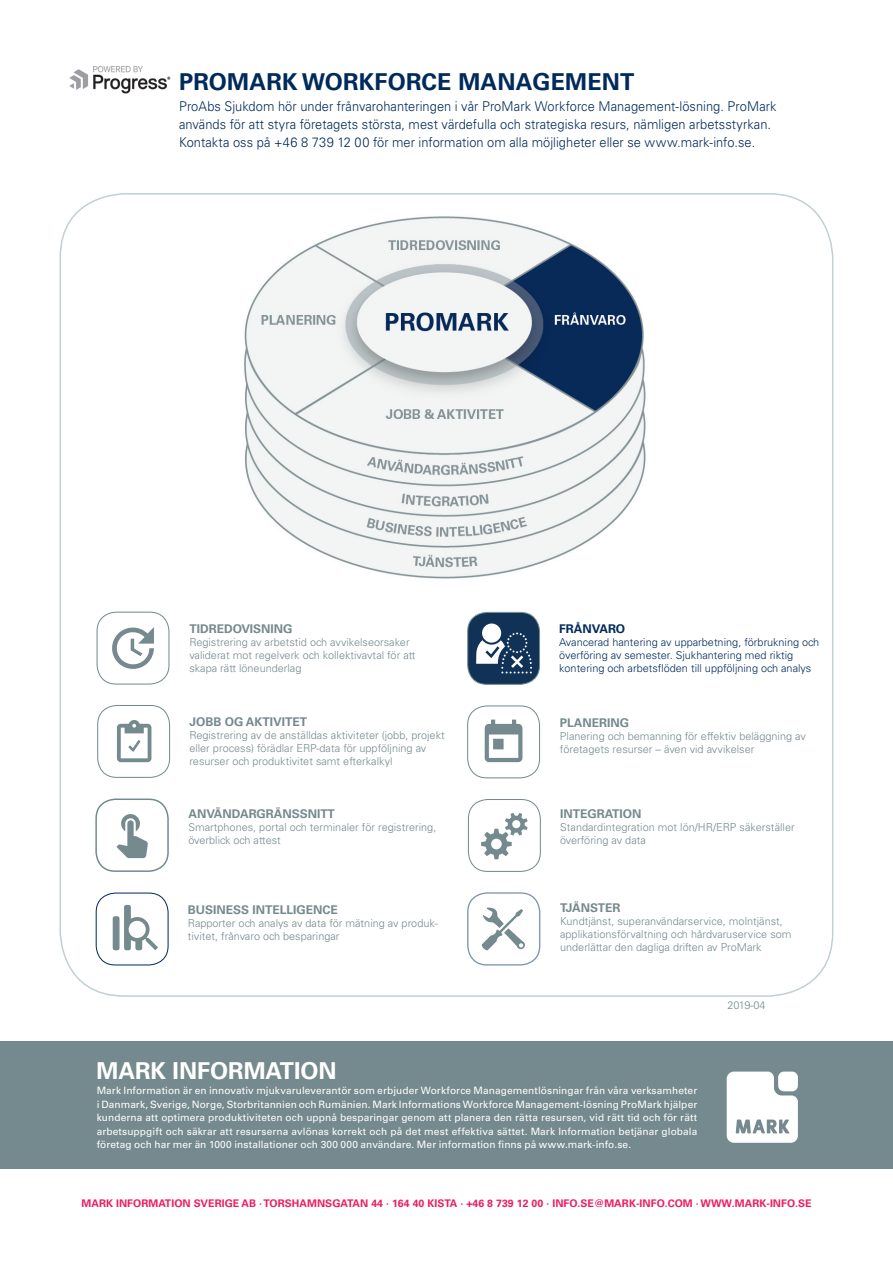
<style>
.page{position:relative;width:893px;height:1263px;background:#fff}
.page>*{position:absolute;margin:0;border:0;box-sizing:border-box;transform-origin:0 0}
.Copy{font:700 23.25px "Univers LT Std";letter-spacing:.01em;color:#002a5b}
.Quotes_fed{font:700 23.25px "Univers LT Std";color:#fff}
.Copy-2{font:300 13.5px/18px "Univers LT Std";letter-spacing:.005em;color:#002a5b;scale:.95 1}
.Copy-3{font:700 12px "Univers LT Std";color:#758a8e}
.Copy-4{font:700 12px "Univers LT Std";color:#002a5b}
.Copy-5{font:300 10.95px/13px "Univers LT Std";color:#758a8e}
.Copy-6{font:300 10.95px/13px "Univers LT Std";color:#002a5b}
.Quotes_fed-2{font:700 10.5px "Univers LT Std";letter-spacing:.005em;color:#ed1e60}
.Copy-7{font:10.2px/13.5px "Univers LT Std";letter-spacing:.01em;color:#fff;text-align:justify}
</style>
<div class="page">
<div style="left:0;top:1041px;width:893px;height:128px;background:#758a8e"></div>
<img style="left:69px;top:66px;width:102px;height:28px">
<svg style="left:727px;top:1071px;width:71px;height:72px;background:#eaeded"></svg>
<img style="left:244px;top:216px;width:402px;height:363px">
<div style="left:97px;top:612px;width:72px;height:72px;border:1px solid #758a8e;border-radius:19px"></div>
<svg style="left:112px;top:627px;width:42px;height:42px"></svg>
<div style="left:467px;top:892px;width:73px;height:73px;border:1px solid #002a5b;border-radius:19px"></div>
<svg style="left:482px;top:907px;width:43px;height:43px"></svg>
<div style="left:95px;top:798px;width:74px;height:74px;border:2px solid #758a8e;border-radius:19px"></div>
<svg style="left:116px;top:814px;width:32px;height:44px"></svg>
<div style="left:97px;top:705px;width:73px;height:73px;border:1px solid #758a8e;border-radius:19px"></div>
<svg style="left:117px;top:720px;width:34px;height:42px"></svg>
<div style="left:96px;top:892px;width:73px;height:73px;border:1px solid #002a5b;border-radius:19px"></div>
<div style="left:113px;top:916px;width:7px;height:34px;background:#758a8e;border-radius:2px"></div>
<svg style="left:124px;top:905px;width:34px;height:45px"></svg>
<div style="left:467px;top:705px;width:73px;height:73px;border:1px solid #758a8e;border-radius:19px"></div>
<svg style="left:485px;top:720px;width:37px;height:42px"></svg>
<div style="left:468px;top:799px;width:73px;height:73px;border:1px solid #758a8e;border-radius:19px"></div>
<svg style="left:481px;top:813px;width:47px;height:46px"></svg>
<svg style="left:468px;top:612px;width:71px;height:72px"></svg>
<div style="left:467px;top:612px;width:73px;height:73px;border:1px solid #758a8e;border-radius:19px"></div>
<p class="Copy" style="left:179px;top:68px;width:457px">PROMARK WORKFORCE MANAGEMENT</p>
<p class="Copy-2" style="left:179px;top:97px;width:631px">ProAbs Sjukdom hör under frånvarohanteringen i vår ProMark Workforce Management-lösning. ProMark används för att styra företagets största, mest värdefulla och strategiska resurs, nämligen arbetsstyrkan.<br>Kontakta oss på +46 8 739 12 00 för mer information om alla möjligheter eller se www.mark-info.se.</p>
<p class="Copy-3" style="left:189px;top:621px;width:105px">TIDREDOVISNING</p>
<p class="Copy-5" style="left:189px;top:635px;width:228px">Registrering av arbetstid och avvikelseorsaker validerat mot regelverk och kollektivavtal för att skapa rätt löneunderlag</p>
<p class="Copy-3" style="left:189px;top:715px;width:119px">JOBB OG AKTIVITET</p>
<p class="Copy-5" style="left:189px;top:728px;width:257px">Registrering av de anställdas aktiviteter (jobb, projekt eller process) förädlar ERP-data för uppföljning av resurser och produktivitet samt efterkalkyl</p>
<p class="Copy-3" style="left:188px;top:806px;width:148px">ANVÄNDARGRÄNSSNITT</p>
<p class="Copy-5" style="left:188px;top:820px;width:250px">Smartphones, portal och terminaler för registrering, överblick och attest</p>
<p class="Copy-3" style="left:188px;top:903px;width:151px">BUSINESS INTELLIGENCE</p>
<p class="Copy-5" style="left:188px;top:916px;width:252px">Rapporter och analys av data för mätning av produk&shy;tivitet, frånvaro och besparingar</p>
<p class="Copy-4" style="left:559px;top:621px;width:67px">FRÅNVARO</p>
<p class="Copy-6" style="left:559px;top:635px;width:261px">Avancerad hantering av upparbetning, förbrukning och överföring av semester. Sjukhantering med riktig kontering och arbetsflöden till uppföljning och analys</p>
<p class="Copy-3" style="left:560px;top:715px;width:71px">PLANERING</p>
<p class="Copy-5" style="left:560px;top:729px;width:247px">Planering och bemanning för effektiv beläggning av företagets resurser – även vid avvikelser</p>
<p class="Copy-3" style="left:560px;top:807px;width:83px">INTEGRATION</p>
<p class="Copy-5" style="left:560px;top:821px;width:236px">Standardintegration mot lön/HR/ERP säkerställer överföring av data</p>
<p class="Copy-3" style="left:560px;top:900px;width:62px">TJÄNSTER</p>
<p class="Copy-5" style="left:560px;top:914px;width:224px">Kundtjänst, superanvändarservice, molntjänst,</p>
<p class="Copy-5" style="left:560px;top:927px;width:233px">applikationsförvaltning och hårdvaruservice som</p>
<p class="Copy-5" style="left:560px;top:940px;width:203px">underlättar den dagliga driften av ProMark</p>
<p class="Copy-5" style="left:728px;top:998px;width:40px">2019-04</p>
<p class="Quotes_fed" style="left:96px;top:1057px;width:242px">MARK INFORMATION</p>
<p class="Copy-7" style="left:97px;top:1084px;width:602px">Mark Information är en innovativ mjukvaruleverantör som erbjuder Workforce Managementlösningar från våra verksamheter i Danmark, Sverige, Norge, Storbritannien och Rumänien. Mark Informations Workforce Management-lösning ProMark hjälper kunderna att optimera produktiviteten och uppnå besparingar genom att planera den rätta resursen, vid rätt tid och för rätt arbetsuppgift och säkrar att resurserna avlönas korrekt och på det mest effektiva sättet. Mark Information betjänar globala företag och har mer än 1000 installationer och 300 000 användare. Mer information finns på www.mark-info.se.</p>
<p class="Quotes_fed-2" style="left:81px;top:1197px;width:732px">MARK INFORMATION SVERIGE AB · TORSHAMNSGATAN 44 · 164 40 KISTA · +46 8 739 12 00 · INFO.SE@MARK-INFO.COM · WWW.MARK-INFO.SE</p>
</div>
